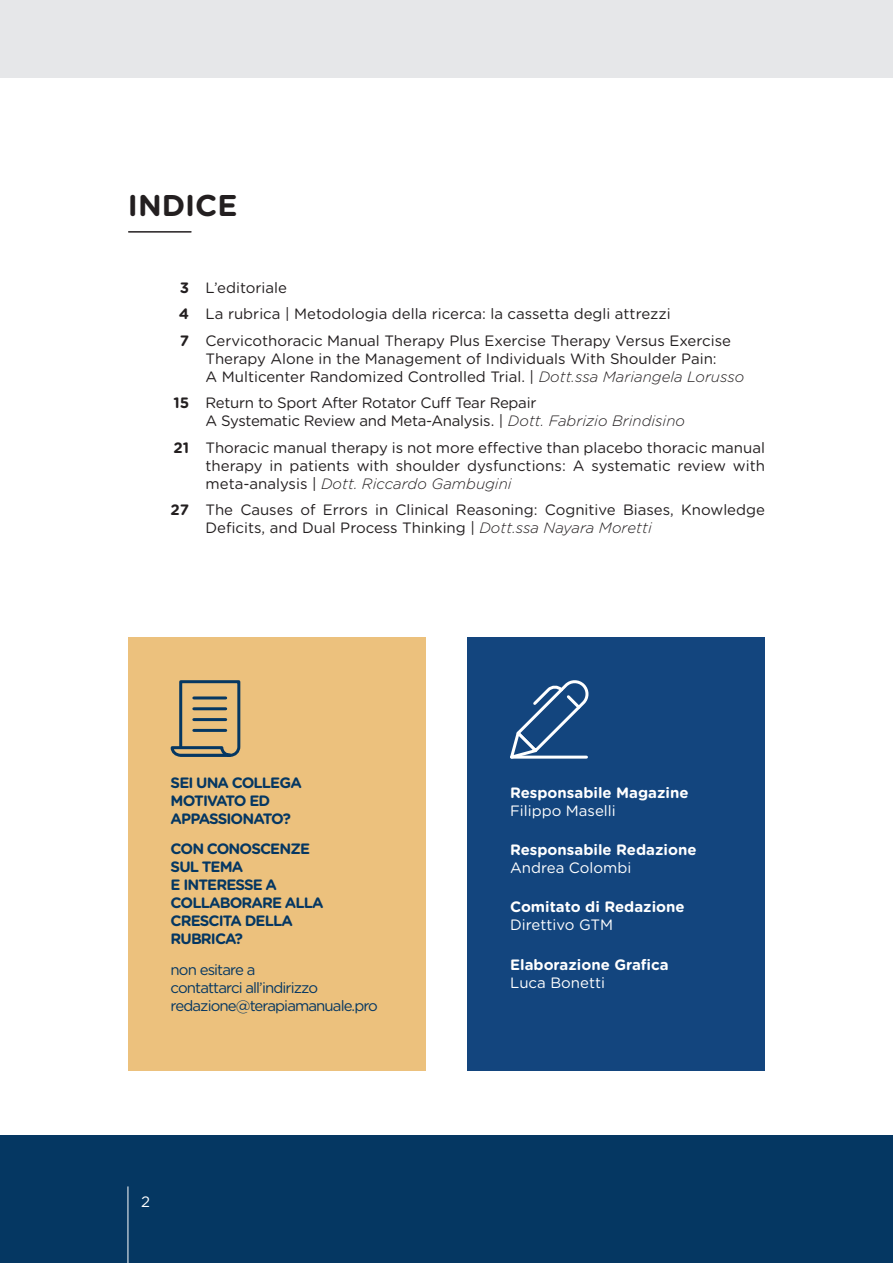
<style>
.page{position:relative;width:893px;height:1263px;background:#fff}
.page>*{position:absolute;margin:0;border:0;box-sizing:border-box;transform-origin:0 0}
.t1{font:700 30px "Gotham Rounded";color:#231f20}
.t2{font:15px/18px "Gotham Rounded";color:#231f20;text-align:justify}
.t3{font:700 15px/18px "Gotham Rounded";color:#fff}
.t4{font:700 15px/18px "Gotham Rounded";letter-spacing:-.06em;color:#053762}
.t5{font:15px "Gotham Rounded";letter-spacing:-.02em;color:#231f20}
.t6{font:15px/18px "Gotham Rounded";letter-spacing:-.06em;color:#053762}
.t7{font:700 15px "Gotham Rounded";color:#231f20}
.t8{font:15px "Gotham Rounded";color:#fff}
.s1{font-weight:300;font-style:italic}
.s2{font-weight:400}
</style>
<div class="page">
<div style="left:0;top:1135px;width:893px;height:128px;background:#053762"></div>
<hr style="left:128px;top:1186px;width:1px;height:77px;background:#fff">
<div style="left:0;top:0;width:893px;height:78px;background:#e6e7e9"></div>
<hr style="left:129px;top:231px;width:62px;height:2px;background:#231f20">
<div style="left:128px;top:638px;width:298px;height:433px;background:#ecc17d"></div>
<svg style="left:170px;top:680px;width:71px;height:77px"></svg>
<hr style="left:194px;top:696px;width:32px;height:3px;background:#053762">
<hr style="left:194px;top:707px;width:32px;height:3px;background:#053762">
<hr style="left:194px;top:718px;width:32px;height:3px;background:#053762">
<hr style="left:194px;top:729px;width:32px;height:3px;background:#053762">
<div style="left:468px;top:638px;width:297px;height:433px;background:#13457e"></div>
<svg style="left:510px;top:680px;width:79px;height:79px"></svg>
<p class="t1" style="left:128px;top:183px;width:111px">INDICE</p>
<p class="t7" style="left:180px;top:276px;width:11px">3</p>
<p class="t7" style="left:179px;top:303px;width:12px">4</p>
<p class="t7" style="left:180px;top:329px;width:11px">7</p>
<p class="t7" style="left:173px;top:392px;width:17px">15</p>
<p class="t7" style="left:174px;top:436px;width:17px">21</p>
<p class="t7" style="left:171px;top:499px;width:20px">27</p>
<p class="t2" style="left:206px;top:278px;width:83px">L’editoriale</p>
<p class="t2" style="left:206px;top:304px;width:467px">La rubrica | Metodologia della ricerca: la cassetta degli attrezzi</p>
<p class="t2" style="left:206px;top:331px;width:527px">Cervicothoracic Manual Therapy Plus Exercise Therapy Versus Exercise</p>
<p class="t2" style="left:206px;top:349px;width:513px">Therapy Alone in the Management of Individuals With Shoulder Pain:</p>
<p class="t2" style="left:206px;top:367px;width:540px">A Multicenter Randomized Controlled Trial. | <span class="s1">Dott.ssa Mariangela Lorusso</span></p>
<p class="t5" style="left:206px;top:393px;width:332px">Return to Sport After Rotator Cuff Tear Repair</p>
<p class="t5" style="left:206px;top:411px;width:481px">A Systematic Review and Meta-Analysis. | <span class="s1">Dott. Fabrizio Brindisino</span></p>
<p class="t2" style="left:206px;top:438px;width:561px">Thoracic manual therapy is not more effective than placebo thoracic manual therapy in patients with shoulder dysfunctions: A systematic review with meta-analysis | <span class="s1">Dott. Riccardo Gambugini</span></p>
<p class="t2" style="left:206px;top:500px;width:561px">The Causes of Errors in Clinical Reasoning: Cognitive Biases, Knowledge<br>Deficits, and Dual Process Thinking | <span class="s1">Dott.ssa Nayara Moretti</span></p>
<p class="t4" style="left:171px;top:772px;width:133px">SEI UNA COLLEGA<br>MOTIVATO ED<br>APPASSIONATO?</p>
<p class="t4" style="left:171px;top:839px;width:154px">CON CONOSCENZE<br>SUL TEMA<br>E INTERESSE A<br>COLLABORARE ALLA<br>CRESCITA DELLA<br>RUBRICA?</p>
<p class="t6" style="left:171px;top:960px;width:209px">non esitare a<br>contattarci all’indirizzo redazione@terapiamanuale.pro</p>
<p class="t8" style="left:141px;top:1191px;width:10px">2</p>
<p class="t3" style="left:510px;top:783px;width:180px">Responsabile Magazine<br><span class="s2">Filippo Maselli</span></p>
<p class="t3" style="left:510px;top:840px;width:188px">Responsabile Redazione<br><span class="s2">Andrea Colombi</span></p>
<p class="t3" style="left:510px;top:897px;width:176px">Comitato di Redazione<br><span class="s2">Direttivo GTM</span></p>
<p class="t3" style="left:510px;top:955px;width:160px">Elaborazione Grafica<br><span class="s2">Luca Bonetti</span></p>
</div>
